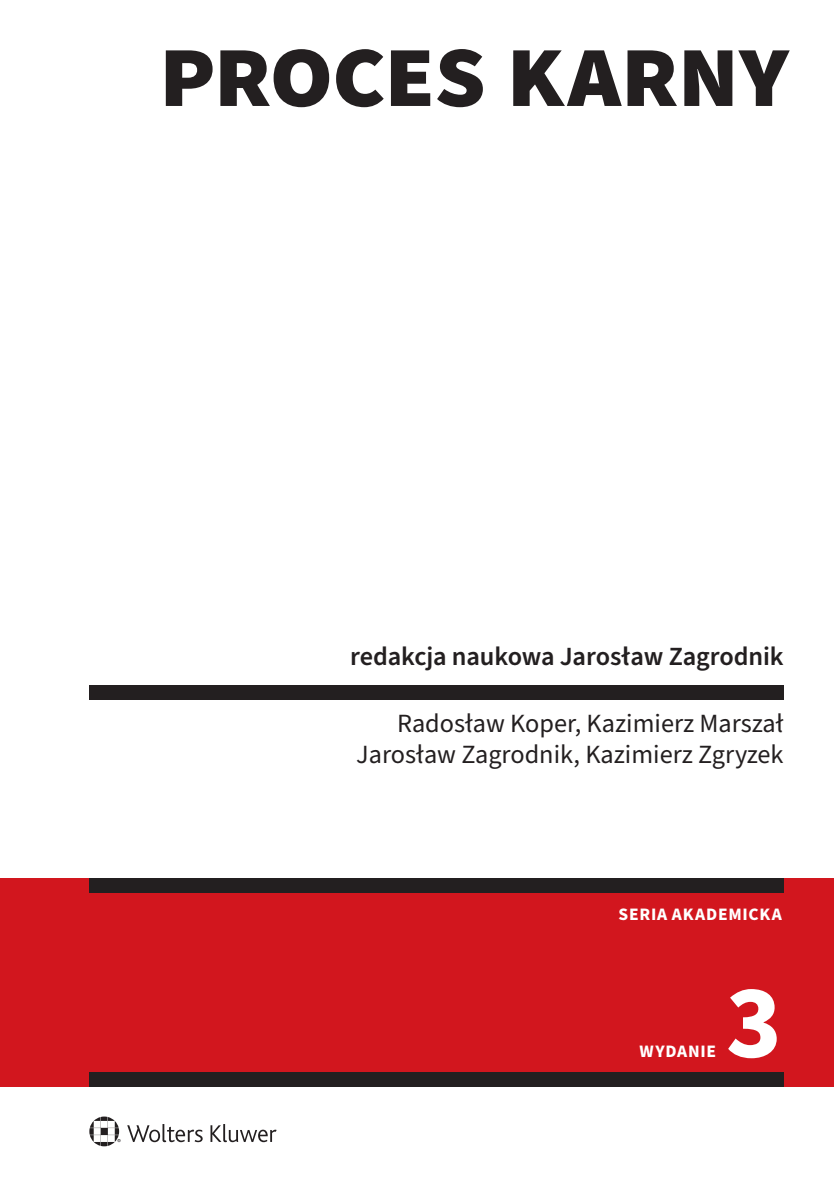
<style>
.page{position:relative;width:834px;height:1191px;background:#fff}
.page>*{position:absolute;margin:0;border:0;box-sizing:border-box;transform-origin:0 0}
.t1{font:700 105px "Source Sans Pro";letter-spacing:-.025em;color:#231f20}
.t2{font:700 105px "Source Sans Pro";color:#fff}
.t3{font:26.25px/31.5px "Source Sans Pro";color:#231f20;text-align:right}
.t4{font:600 26.25px "Source Sans Pro";letter-spacing:-.005em;color:#231f20}
.t5{font:700 17.5px "Source Sans Pro";letter-spacing:.04em;color:#fff}
</style>
<div class="page">
<svg style="left:89px;top:1116px;width:187px;height:30px"></svg>
<div style="left:0;top:878px;width:833px;height:208px;background:#d2161e"></div>
<div style="left:89px;top:685px;width:695px;height:14px;background:#231f20"></div>
<div style="left:89px;top:1071px;width:695px;height:15px;background:#231f20"></div>
<div style="left:89px;top:878px;width:695px;height:15px;background:#231f20"></div>
<h1 class="t1" style="left:158px;top:0;width:632px">Proces karny</h1>
<p class="t4" style="left:350px;top:638px;width:435px">redakcja naukowa Jarosław Zagrodnik</p>
<p class="t3" style="left:356px;top:708px;width:429px">Radosław Koper, Kazimierz Marszał<br>Jarosław Zagrodnik, Kazimierz Zgryzek</p>
<p class="t5" style="left:618px;top:901px;width:165px">SERIA AKADEMICKA</p>
<p class="t5" style="left:639px;top:1039px;width:78px">WYDANIE</p>
<h1 class="t2" style="left:725px;top:950px;width:57px">3</h1>
</div>
